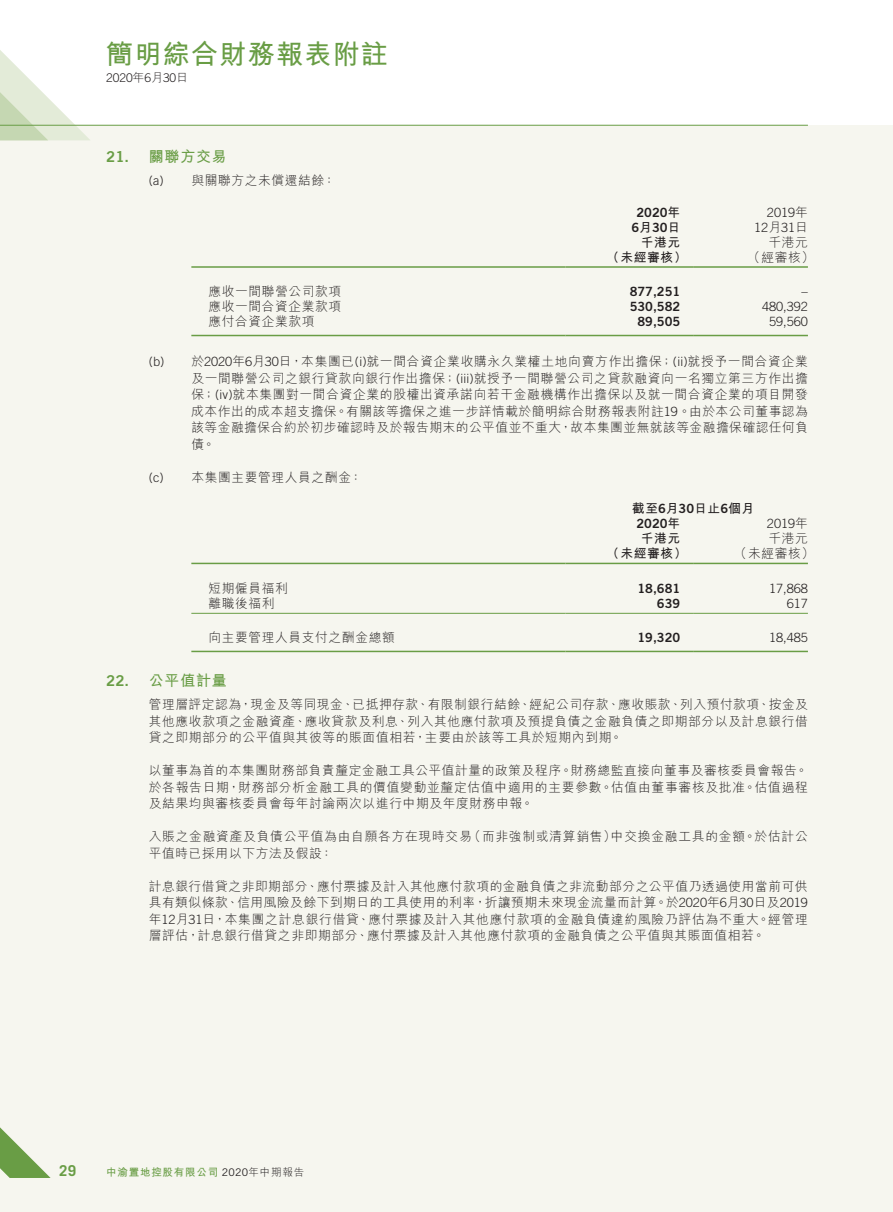
<style>
.page{position:relative;width:893px;height:1212px;background:#fff}
.page>*{position:absolute;margin:0;border:0;box-sizing:border-box;transform-origin:0 0}
.t1{font:700 27px "M Hei HK";letter-spacing:.05em;color:#699d45}
.Heading_1{font:700 15px "M Hei HK";letter-spacing:.05em;color:#699d45}
.Heading_1-2{font:15px "Trade Gothic LT Std Bd 2";color:#699d45}
.t2{font:700 15px "Trade Gothic LT Std";color:#699d45}
.Body_Text{font:300 12.75px/16.5px "M Hei HK";letter-spacing:.05em;color:#231f20;text-align:justify}
.Body_Text-2{font:300 12.75px "Trade Gothic LT Std";color:#231f20}
.Body_Text-3{font:12.75px "Trade Gothic LT Std Bd 2";color:#231f20}
.Body_Text-4{font:700 12.75px "M Hei HK";letter-spacing:.05em;color:#231f20}
.t3{font:300 12px "Trade Gothic LT Std";letter-spacing:-.005em;color:#231f20}
.t4{font:700 10.5px "M Hei HK";letter-spacing:.075em;color:#699d45}
.s1{font-family:"M Hei HK"}
.s2{font-family:"M Hei HK";font-weight:700}
.s3{font-family:"Trade Gothic LT Std"}
.s4{font-family:"Trade Gothic LT Std Bd 2";font-weight:400}
.s5{font-family:"Trade Gothic LT Std";font-weight:400;color:#231f20}
.s6{font-weight:300;color:#231f20}
</style>
<div class="page">
<div style="left:0;top:125px;width:893px;height:1087px;background:#f6f6ef"></div>
<svg style="left:0;top:50px;width:91px;height:90px"></svg>
<hr style="left:0;top:125px;width:808px;height:1px;background:#699d45">
<svg style="left:0;top:1127px;width:51px;height:51px"></svg>
<hr style="left:191px;top:266px;width:375px;height:2px;background:#699d45">
<hr style="left:566px;top:266px;width:127px;height:2px;background:#699d45">
<hr style="left:693px;top:266px;width:115px;height:2px;background:#699d45">
<hr style="left:191px;top:335px;width:375px;height:1px;background:#699d45">
<hr style="left:566px;top:335px;width:127px;height:1px;background:#699d45">
<hr style="left:693px;top:335px;width:115px;height:1px;background:#699d45">
<hr style="left:191px;top:563px;width:375px;height:1px;background:#699d45">
<hr style="left:566px;top:563px;width:127px;height:1px;background:#699d45">
<hr style="left:693px;top:563px;width:115px;height:1px;background:#699d45">
<hr style="left:191px;top:613px;width:375px;height:1px;background:#699d45">
<hr style="left:566px;top:613px;width:127px;height:1px;background:#699d45">
<hr style="left:693px;top:613px;width:115px;height:1px;background:#699d45">
<hr style="left:191px;top:651px;width:375px;height:1px;background:#699d45">
<hr style="left:566px;top:651px;width:127px;height:1px;background:#699d45">
<hr style="left:693px;top:651px;width:115px;height:1px;background:#699d45">
<h1 class="t1" style="left:106px;top:34px;width:283px">簡明綜合財務報表附註</h1>
<p class="t3" style="left:106px;top:70px;width:83px">2020<span class="s1">年月</span>6 30<span class="s1">日</span></p>
<p class="Heading_1-2" style="left:106px;top:148px;width:24px">21.</p>
<p class="Heading_1-2" style="left:106px;top:671px;width:24px">22.</p>
<p class="Heading_1" style="left:149px;top:146px;width:80px">關聯方交易</p>
<p class="Body_Text-2" style="left:149px;top:173px;width:16px">a( )</p>
<p class="Body_Text-2" style="left:149px;top:354px;width:17px">b( )</p>
<p class="Body_Text-2" style="left:149px;top:469px;width:16px">c( )</p>
<p class="Body_Text" style="left:191px;top:172px;width:146px">與關聯方之未償還結餘：</p>
<p class="Body_Text" style="left:208px;top:283px;width:135px">應收一間聯營公司款項</p>
<p class="Body_Text-3" style="left:636px;top:204px;width:45px">2020<span class="s2">年</span></p>
<p class="Body_Text-3" style="left:631px;top:219px;width:50px">6<span class="s2">月</span>30<span class="s2">日</span></p>
<p class="Body_Text-4" style="left:641px;top:233px;width:41px">千港元</p>
<p class="Body_Text-2" style="left:767px;top:204px;width:43px">2019<span class="s1">年</span></p>
<p class="Body_Text-2" style="left:754px;top:219px;width:55px">12<span class="s1">月</span>31<span class="s1">日</span></p>
<p class="Body_Text" style="left:768px;top:233px;width:41px">千港元</p>
<p class="Body_Text-4" style="left:606px;top:248px;width:82px">（未經審核）</p>
<p class="Body_Text" style="left:747px;top:248px;width:68px">（經審核(</p>
<p class="Body_Text-3" style="left:630px;top:284px;width:52px">877,251</p>
<p class="Body_Text-2" style="left:801px;top:284px;width:8px">–</p>
<p class="Body_Text" style="left:208px;top:298px;width:135px">應收一間合資企業款項</p>
<p class="Body_Text-3" style="left:630px;top:299px;width:52px">530,582</p>
<p class="Body_Text-2" style="left:762px;top:299px;width:47px">480,392</p>
<p class="Body_Text" style="left:208px;top:313px;width:108px">應付合資企業款項</p>
<p class="Body_Text" style="left:191px;top:353px;width:618px">於<span class="s3">2020</span>年月<span class="s3">6 30</span>日，本集團已 <span class="s3">)i(</span> 就一間合資企業收購永久業權土地向賣方作出擔保；<span class="s3">( )i i</span> 就授予一間合資企業</p>
<p class="Body_Text-3" style="left:637px;top:314px;width:44px">89,505</p>
<p class="Body_Text-2" style="left:769px;top:314px;width:40px">59,560</p>
<p class="Body_Text" style="left:191px;top:369px;width:618px">及一間聯營公司之銀行貸款向銀行作出擔保；<span class="s3">(iii)</span>就授予一間聯營公司之貸款融資向一名獨立第三方作出擔保；<span class="s3">(iv)</span>就本集團對一間合資企業的股權出資承諾向若干金融機構作出擔保以及就一間合資企業的項目開發成本作出的成本超支擔保。有關該等擔保之進一步詳情載於簡明綜合財務報表附註<span class="s3">19</span>。由於本公司董事認為該等金融擔保合約於初步確認時及於報告期末的公平值並不重大，故本集團並無就該等金融擔保確認任何負債。</p>
<p class="Body_Text" style="left:191px;top:468px;width:172px">本集團主要管理人員之酬金：</p>
<p class="Body_Text-4" style="left:632px;top:499px;width:124px">截至<span class="s4">6</span>月<span class="s4">30</span>日止<span class="s4">6</span>個月</p>
<p class="Body_Text-3" style="left:636px;top:516px;width:45px">2020<span class="s2">年</span></p>
<p class="Body_Text-4" style="left:641px;top:529px;width:41px">千港元</p>
<p class="Body_Text-2" style="left:767px;top:516px;width:43px">2019<span class="s1">年</span></p>
<p class="Body_Text" style="left:768px;top:530px;width:41px">千港元</p>
<p class="Body_Text" style="left:208px;top:579px;width:81px">短期僱員福利</p>
<p class="Body_Text" style="left:208px;top:594px;width:68px">離職後福利</p>
<p class="Body_Text-4" style="left:606px;top:544px;width:82px">（未經審核）</p>
<p class="Body_Text" style="left:734px;top:545px;width:82px">（未經審核(</p>
<p class="Body_Text-3" style="left:637px;top:580px;width:44px">18,681</p>
<p class="Body_Text-2" style="left:769px;top:580px;width:40px">17,868</p>
<p class="Body_Text-3" style="left:657px;top:595px;width:25px">639</p>
<p class="Body_Text-2" style="left:787px;top:595px;width:23px">617</p>
<p class="Body_Text" style="left:208px;top:629px;width:188px">向主要管理人員支付之酬金總額</p>
<p class="Heading_1" style="left:149px;top:670px;width:80px">公平值計量</p>
<p class="Body_Text-3" style="left:637px;top:630px;width:44px">19,320</p>
<p class="Body_Text-2" style="left:769px;top:630px;width:40px">18,485</p>
<p class="Body_Text" style="left:149px;top:696px;width:661px">管理層評定認為，現金及等同現金、已抵押存款、有限制銀行結餘、經紀公司存款、應收賬款、列入預付款項、按金及其他應收款項之金融資產、應收貸款及利息、列入其他應付款項及預提負債之金融負債之即期部分以及計息銀行借貸之即期部分的公平值與其彼等的賬面值相若，主要由於該等工具於短期內到期。</p>
<p class="Body_Text" style="left:149px;top:762px;width:661px">以董事為首的本集團財務部負責釐定金融工具公平值計量的政策及程序。財務總監直接向董事及審核委員會報告。於各報告日期，財務部分析金融工具的價值變動並釐定估值中適用的主要參數。估值由董事審核及批准。估值過程及結果均與審核委員會每年討論兩次以進行中期及年度財務申報。</p>
<p class="Body_Text" style="left:611px;top:828px;width:198px">中交換金融工具的金額。於估計公</p>
<p class="Body_Text" style="left:468px;top:828px;width:150px">（而非強制或清算銷售）</p>
<p class="Body_Text" style="left:149px;top:828px;width:325px">入賬之金融資產及負債公平值為由自願各方在現時交易平值時已採用以下方法及假設：</p>
<p class="Body_Text" style="left:149px;top:877px;width:661px">計息銀行借貸之非即期部分、應付票據及計入其他應付款項的金融負債之非流動部分之公平值乃透過使用當前可供具有類似條款、信用風險及餘下到期日的工具使用的利率，折讓預期未來現金流量而計算。於<span class="s3">2020</span>年月<span class="s3">6 30</span>日及<span class="s3">2019</span>年<span class="s3">12</span>月<span class="s3">31</span>日，本集團之計息銀行借貸、應付票據及計入其他應付款項的金融負債違約風險乃評估為不重大。經管理層評估，計息銀行借貸之非即期部分、應付票據及計入其他應付款項的金融負債之公平值與其賬面值相若。</p>
<p class="t2" style="left:59px;top:1162px;width:19px">29</p>
<p class="t4" style="left:106px;top:1164px;width:199px">中渝置地控股有限公司 <span class="s5">2020</span><span class="s6">年中期報告</span></p>
</div>
